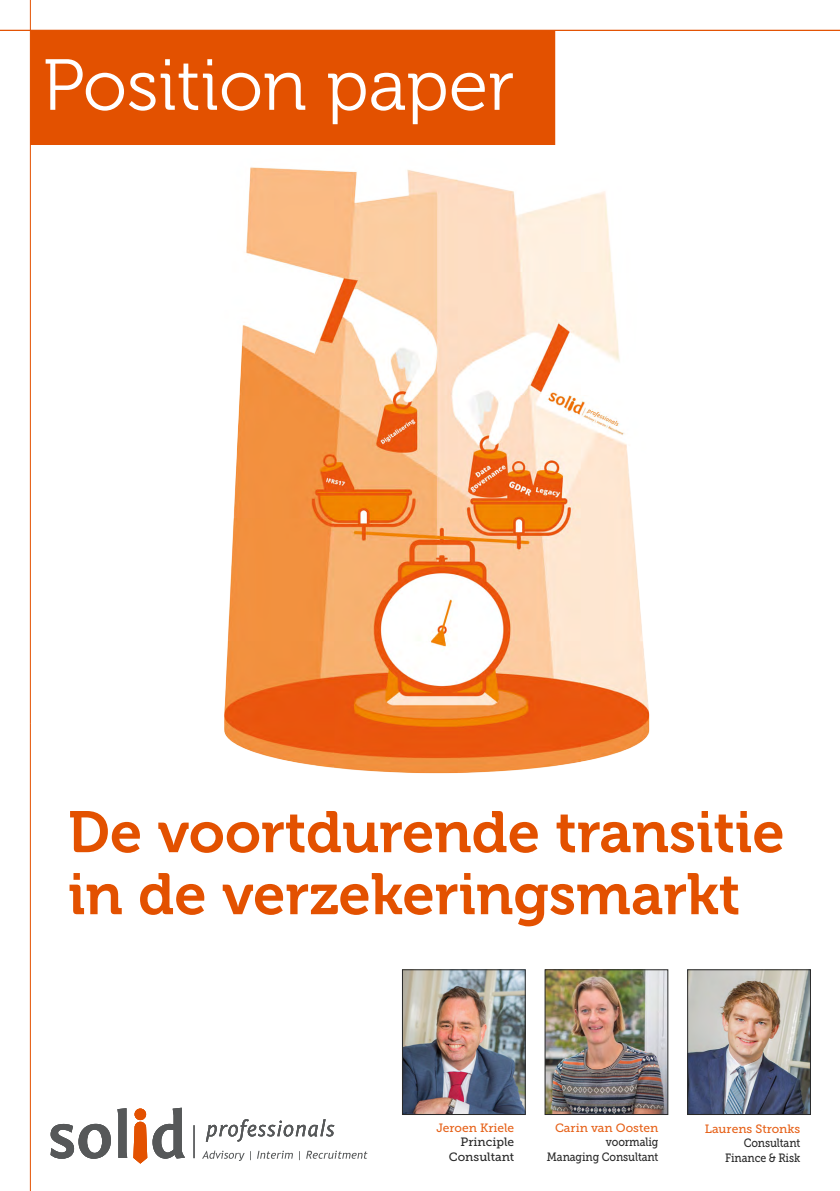
<style>
.page{position:relative;width:840px;height:1191px;background:#fff}
.page>*{position:absolute;margin:0;border:0;box-sizing:border-box;transform-origin:0 0}
.t1{font:72px "Museo 300";color:#fff}
.t2{font:58px/62px "Museo 700";color:#e35100}
.t3{font:12px/14.4px "Museo Slab 500";letter-spacing:-.01em;color:#292929;text-align:right;scale:.88 1}
.t4{font:12px "Museo Slab 500";color:#e6621a}
.t5{font:12px/14.4px "Museo Slab 500";letter-spacing:-.01em;color:#292929;text-align:right}
</style>
<div class="page">
<hr style="left:30px;top:0;width:1px;height:723px;background:#e35100">
<hr style="left:30px;top:723px;width:1px;height:468px;background:#e35100">
<img style="left:546px;top:971px;width:120px;height:142px">
<div style="left:544px;top:969px;width:124px;height:146px;border:1px solid #292929"></div>
<img style="left:688px;top:971px;width:120px;height:142px">
<div style="left:686px;top:969px;width:124px;height:146px;border:1px solid #292929"></div>
<img style="left:404px;top:971px;width:119px;height:142px">
<div style="left:402px;top:969px;width:123px;height:146px;border:1px solid #292929"></div>
<svg style="left:51px;top:1123px;width:60px;height:35px"></svg>
<svg style="left:117px;top:1108px;width:10px;height:49px"></svg>
<svg style="left:133px;top:1107px;width:52px;height:56px"></svg>
<svg style="left:206px;top:1119px;width:128px;height:22px"></svg>
<hr style="left:193px;top:1125px;width:1px;height:33px;background:#565859">
<svg style="left:202px;top:1150px;width:165px;height:11px"></svg>
<hr style="left:0;top:30px;width:839px;height:1px;background:#e35100">
<div style="left:31px;top:31px;width:523px;height:113px;background:#e35100"></div>
<div style="left:30px;top:31px;width:525px;height:114px;border:2px solid #e35100"></div>
<img style="left:224px;top:167px;width:426px;height:607px">
<h1 class="t1" style="left:43px;top:46px;width:473px">Position paper</h1>
<h2 class="t2" style="left:68px;top:802px;width:717px">De voortdurende transitie in de verzekeringsmarkt</h2>
<p class="t4" style="left:436px;top:1120px;width:79px">Jeroen Kriele</p>
<p class="t5" style="left:448px;top:1134px;width:67px">Principle<br>Consultant</p>
<p class="t4" style="left:554px;top:1120px;width:105px">Carin van Oosten</p>
<p class="t3" style="left:546px;top:1134px;width:128px">oud collega<br>Managing Consultant</p>
<p class="t3" style="left:605px;top:1134px;width:61px">voormalig</p>
<p class="t4" style="left:704px;top:1122px;width:97px">Laurens Stronks</p>
<p class="t3" style="left:724px;top:1136px;width:87px">Consultant<br>Finance &amp; Risk</p>
</div>
